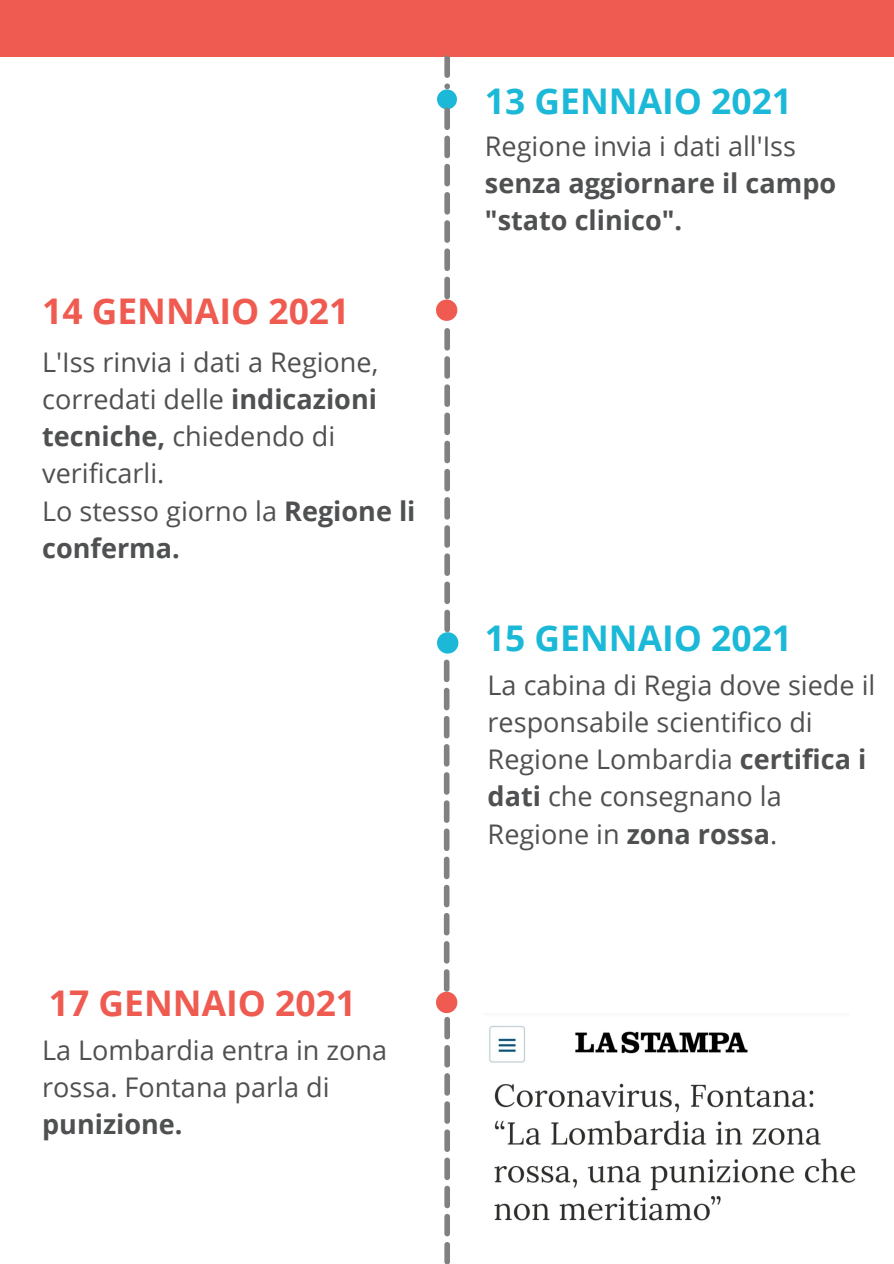
<style>
.page{position:relative;width:894px;height:1264px;background:#fff}
.page>*{position:absolute;margin:0;border:0;box-sizing:border-box;transform-origin:0 0}
.t1{font:700 35.4px "Open Sans";color:#1bb9d7}
.t2{font:700 35.4px "Open Sans";color:#ef5b50}
.t3{font:27px/37.2px "Open Sans";color:#4f5051}
.t4{font:700 27px/37.2px "Open Sans";color:#4f5051}
.s1{font-weight:700}
.s2{font-weight:400}
</style>
<div class="page">
<div style="left:0;top:0;width:893px;height:56px;background:#ef5b50"></div>
<div style="left:437px;top:89px;width:20px;height:20px;background:#1bb9d7;border-radius:50%"></div>
<img style="left:494px;top:1083px;width:362px;height:138px">
<img style="left:489px;top:1026px;width:259px;height:37px">
<svg style="left:436px;top:107px;width:21px;height:214px"></svg>
<svg style="left:437px;top:328px;width:21px;height:325px"></svg>
<svg style="left:436px;top:659px;width:21px;height:604px"></svg>
<svg style="left:444px;top:55px;width:6px;height:34px"></svg>
<p class="t2" style="left:42px;top:286px;width:308px">14 GENNAIO 2021</p>
<p class="t3" style="left:42px;top:343px;width:337px">L'Iss rinvia i dati a Regione, corredati delle <span class="s1">indicazioni tecniche,</span> chiedendo di verificarli.</p>
<p class="t4" style="left:42px;top:491px;width:375px"><span class="s2">Lo stesso giorno la</span> Regione li conferma.</p>
<p class="t2" style="left:49px;top:978px;width:308px">17 GENNAIO 2021</p>
<p class="t3" style="left:42px;top:1030px;width:346px">La Lombardia entra in zona rossa. Fontana parla di <span class="s1">punizione.</span></p>
<p class="t1" style="left:485px;top:76px;width:308px">13 GENNAIO 2021</p>
<p class="t3" style="left:485px;top:127px;width:352px">Regione invia i dati all'Iss <span class="s1">senza aggiornare il campo</span></p>
<p class="t4" style="left:485px;top:201px;width:199px">"stato clinico".</p>
<p class="t1" style="left:485px;top:613px;width:308px">15 GENNAIO 2021</p>
<p class="t3" style="left:487px;top:665px;width:389px">La cabina di Regia dove siede il responsabile scientifico di<br>Regione Lombardia <span class="s1">certifica i dati</span> che consegnano la<br>Regione in <span class="s1">zona rossa</span>.</p>
</div>
